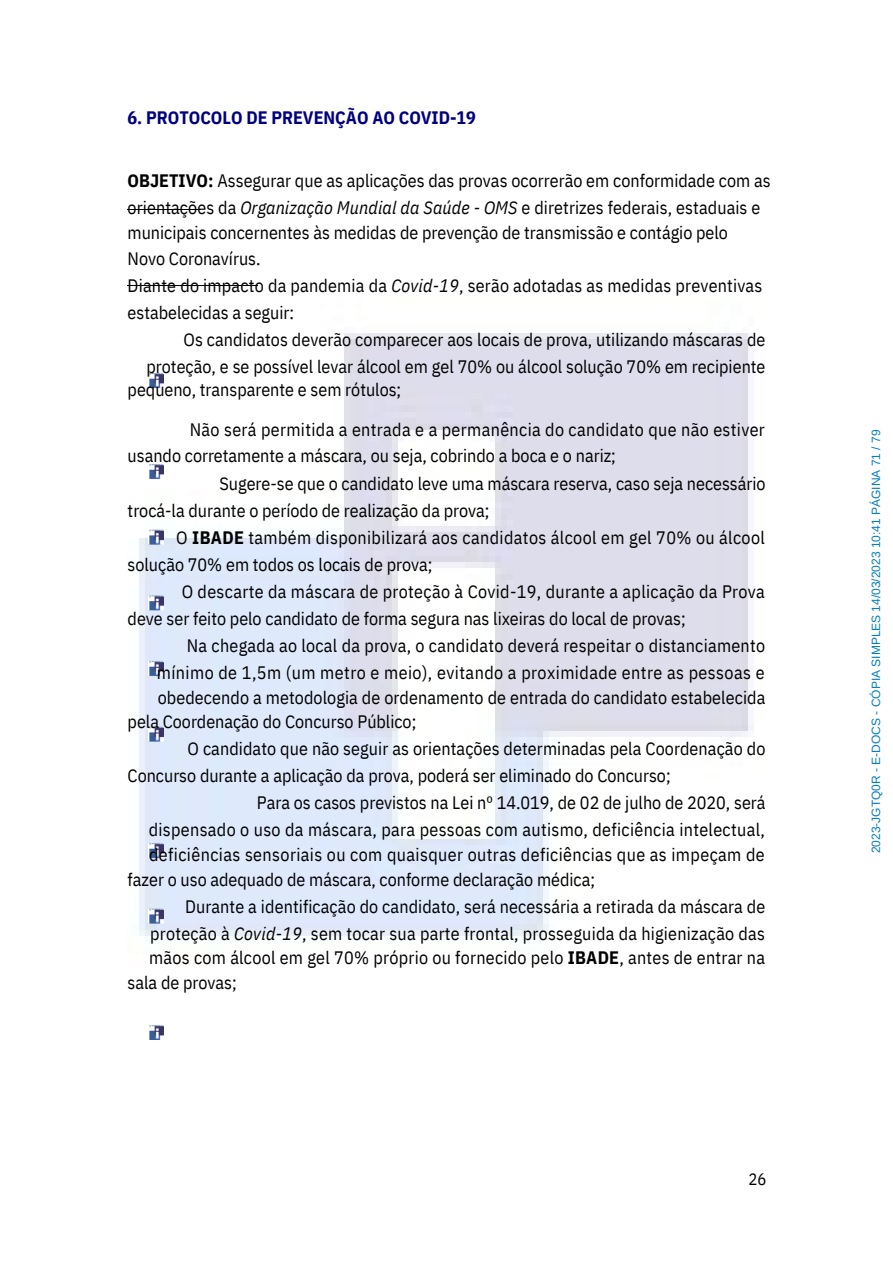
<style>
.page{position:relative;width:893px;height:1264px;background:#fff}
.page>*{position:absolute;margin:0;border:0;box-sizing:border-box;transform-origin:0 0}
.t1{font:18px/27px "IBM Plex Sans Cond";letter-spacing:.005em;color:#000}
.t2{font:18px "IBM Plex Sans Cond";letter-spacing:.025em;color:#000}
.t3{font:700 18px "IBM Plex Sans Cond";color:#000080}
.t4{font:16.5px "IBM Plex Sans Cond";color:#000}
.t5{font:12px "Arimo";color:#007cbf}
.s1{font-weight:700}
.s2{font-style:italic}
</style>
<div class="page">
<img style="left:139px;top:333px;width:615px;height:603px">
<hr style="left:128px;top:285px;width:130px;height:1px;background:#000">
<hr style="left:128px;top:209px;width:73px;height:1px;background:#000">
<img style="left:149px;top:374px;width:14px;height:665px">
<p class="t3" style="left:128px;top:106px;width:350px">6. PROTOCOLO DE PREVENÇÃO AO COVID-19</p>
<p class="t1" style="left:128px;top:167px;width:644px"><span class="s1">OBJETIVO:</span> Assegurar que as aplicações das provas ocorrerão em conformidade com as orientações da <span class="s2">Organização Mundial da Saúde - OMS</span> e diretrizes federais, estaduais e</p>
<p class="t1" style="left:128px;top:219px;width:636px;line-height:26.5px">municipais concernentes às medidas de prevenção de transmissão e contágio pelo Novo Coronavírus.<br>Diante do impacto da pandemia da <span class="s2">Covid-19</span>, serão adotadas as medidas preventivas estabelecidas a seguir:</p>
<p class="t1" style="left:146px;top:325px;width:620px;text-align:right">Os candidatos deverão comparecer aos locais de prova, utilizando máscaras de proteção, e se possível levar álcool em gel 70% ou álcool solução 70% em recipiente</p>
<p class="t1" style="left:190px;top:370px;width:576px;line-height:39.3px;text-indent:-62px">pequeno, transparente e sem rótulos;<br>Não será permitida a entrada e a permanência do candidato que não estiver</p>
<p class="t1" style="left:128px;top:441px;width:490px">usando corretamente a máscara, ou seja, cobrindo a boca e o nariz;</p>
<p class="t1" style="left:219px;top:469px;width:547px">Sugere-se que o candidato leve uma máscara reserva, caso seja necessário</p>
<p class="t1" style="left:128px;top:496px;width:363px">trocá-la durante o período de realização da prova;</p>
<p class="t1" style="left:176px;top:523px;width:590px">O <span class="s1">IBADE</span> também disponibilizará aos candidatos álcool em gel 70% ou álcool</p>
<p class="t1" style="left:128px;top:550px;width:306px">solução 70% em todos os locais de prova;</p>
<p class="t1" style="left:182px;top:577px;width:584px">O descarte da máscara de proteção à Covid-19, durante a aplicação da Prova</p>
<p class="t1" style="left:128px;top:604px;width:559px">deve ser feito pelo candidato de forma segura nas lixeiras do local de provas;</p>
<p class="t1" style="left:187px;top:631px;width:579px">Na chegada ao local da prova, o candidato deverá respeitar o distanciamento</p>
<p class="t2" style="left:157px;top:660px;width:609px">mínimo de 1,5m (um metro e meio), evitando a proximidade entre as pessoas e</p>
<p class="t1" style="left:128px;top:684px;width:639px;line-height:24.8px;text-indent:30px">obedecendo a metodologia de ordenamento de entrada do candidato estabelecida pela Coordenação do Concurso Público;</p>
<p class="t1" style="left:187px;top:735px;width:579px">O candidato que não seguir as orientações determinadas pela Coordenação do</p>
<p class="t1" style="left:128px;top:762px;width:544px">Concurso durante a aplicação da prova, poderá ser eliminado do Concurso;</p>
<p class="t1" style="left:257px;top:789px;width:510px">Para os casos previstos na Lei nº 14.019, de 02 de julho de 2020, será</p>
<p class="t1" style="left:149px;top:816px;width:617px">dispensado o uso da máscara, para pessoas com autismo, deficiência intelectual,</p>
<p class="t1" style="left:128px;top:841px;width:638px;line-height:24.8px;text-indent:21px">deficiências sensoriais ou com quaisquer outras deficiências que as impeçam de fazer o uso adequado de máscara, conforme declaração médica;</p>
<p class="t1" style="left:150px;top:892px;width:616px;text-align:right">Durante a identificação do candidato, será necessária a retirada da máscara de proteção à <span class="s2">Covid-19</span>, sem tocar sua parte frontal, prosseguida da higienização das</p>
<p class="t1" style="left:128px;top:945px;width:639px;line-height:24.8px;text-indent:22px">mãos com álcool em gel 70% próprio ou fornecido pelo <span class="s1">IBADE</span>, antes de entrar na sala de provas;</p>
<p class="t4" style="left:748px;top:1168px;width:19px">26</p>
<p class="t5" style="left:869px;top:853px;width:425px;rotate:-90deg">2023-JGTQ0R - E-DOCS - CÓPIA SIMPLES 14/03/2023 10:41 PÁGINA 71 / 79</p>
</div>
